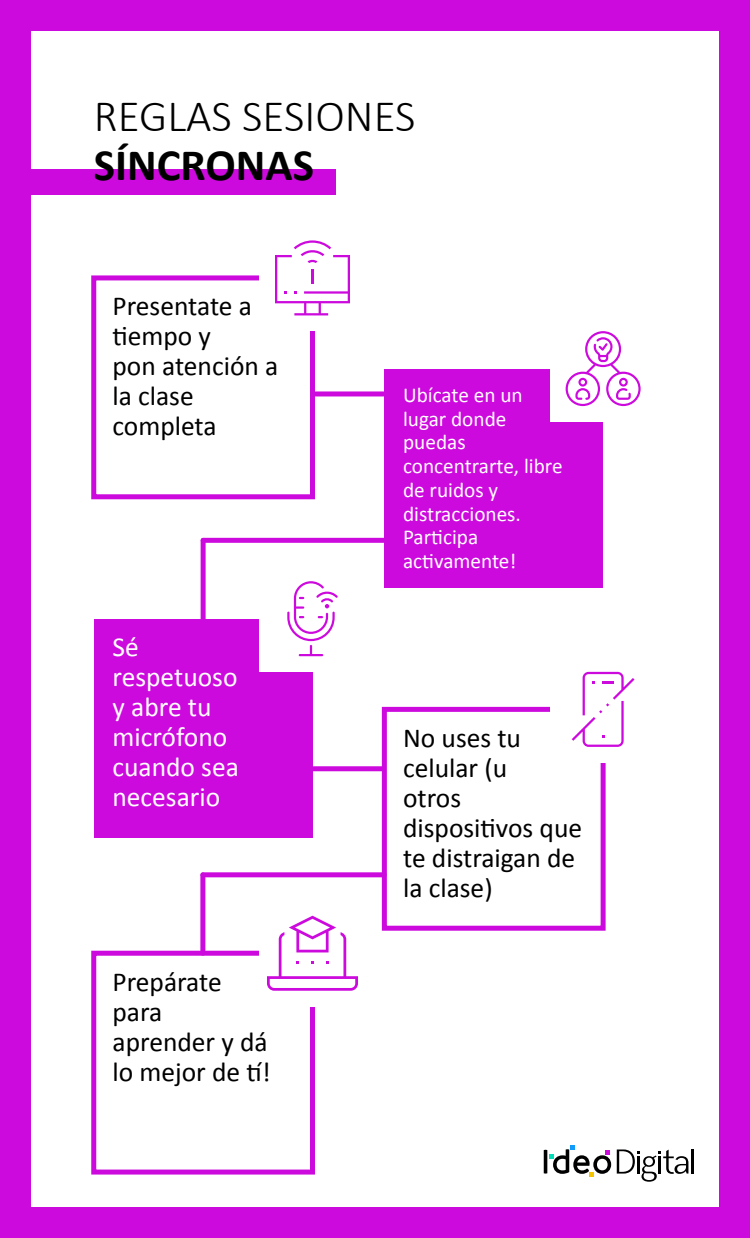
<style>
.page{position:relative;width:750px;height:1238px;background:#cd0add}
.page>*{position:absolute;margin:0;border:0;box-sizing:border-box;transform-origin:0 0}
.t1{font:300 45px "Calibri";color:#000}
.t2{font:700 45px "Calibri";color:#000}
.t3{font:27.5px/30px "Calibri";color:#000}
.t4{font:27.5px/30px "Calibri";color:#fff}
.t5{font:21.25px/23.8px "Calibri";color:#fff}
</style>
<div class="page">
<div style="left:31px;top:31px;width:688px;height:1175px;background:#fff"></div>
<div style="left:1px;top:169px;width:335px;height:25px;background:#cd0add"></div>
<hr style="left:691px;top:1148px;width:3px;height:25px;background:#000">
<svg style="left:617px;top:1149px;width:71px;height:32px"></svg>
<svg style="left:544px;top:1145px;width:67px;height:31px"></svg>
<div style="left:91px;top:275px;width:224px;height:224px;border:5px solid #cd0add"></div>
<div style="left:259px;top:225px;width:107px;height:106px;background:#fff"></div>
<div style="left:384px;top:368px;width:219px;height:219px;background:#cd0add"></div>
<div style="left:550px;top:315px;width:106px;height:107px;background:#fff"></div>
<svg style="left:566px;top:331px;width:75px;height:75px"></svg>
<div style="left:94px;top:618px;width:218px;height:219px;background:#cd0add"></div>
<div style="left:259px;top:565px;width:107px;height:107px;background:#fff"></div>
<div style="left:382px;top:707px;width:224px;height:223px;border:5px solid #cd0add"></div>
<div style="left:550px;top:656px;width:106px;height:106px;background:#fff"></div>
<div style="left:91px;top:950px;width:224px;height:224px;border:5px solid #cd0add"></div>
<div style="left:259px;top:900px;width:107px;height:106px;background:#fff"></div>
<div style="left:311px;top:391px;width:73px;height:5px;background:#cd0add"></div>
<div style="left:312px;top:766px;width:72px;height:5px;background:#cd0add"></div>
<div style="left:201px;top:540px;width:5px;height:78px;background:#cd0add"></div>
<div style="left:203px;top:538px;width:181px;height:5px;background:#cd0add"></div>
<div style="left:200px;top:874px;width:5px;height:79px;background:#cd0add"></div>
<div style="left:203px;top:872px;width:181px;height:5px;background:#cd0add"></div>
<svg style="left:267px;top:915px;width:91px;height:75px"></svg>
<svg style="left:572px;top:672px;width:63px;height:75px"></svg>
<svg style="left:275px;top:240px;width:75px;height:75px"></svg>
<hr style="left:311px;top:269px;width:3px;height:15px;background:#cd0add">
<svg style="left:287px;top:581px;width:51px;height:75px"></svg>
<h1 class="t1" style="left:94px;top:88px;width:323px">REGLAS SESIONES</h1>
<h1 class="t2" style="left:94px;top:133px;width:222px">SÍNCRONAS</h1>
<p class="t3" style="left:112px;top:290px;width:167px">Presentate a tiempo y<br>pon atención a la clase completa</p>
<p class="t4" style="left:112px;top:630px;width:128px">Sé respetuoso y abre tu micrófono cuando sea necesario</p>
<p class="t3" style="left:112px;top:965px;width:160px">Prepárate para aprender y dá lo mejor de tí!</p>
<p class="t5" style="left:403px;top:382px;width:161px">Ubícate en un lugar donde puedas concentrarte, libre de ruidos y distracciones.<br>Participa activamente!</p>
<p class="t3" style="left:403px;top:721px;width:181px">No uses tu celular (u<br>otros dispositivos que te distraigan de la clase)</p>
</div>
